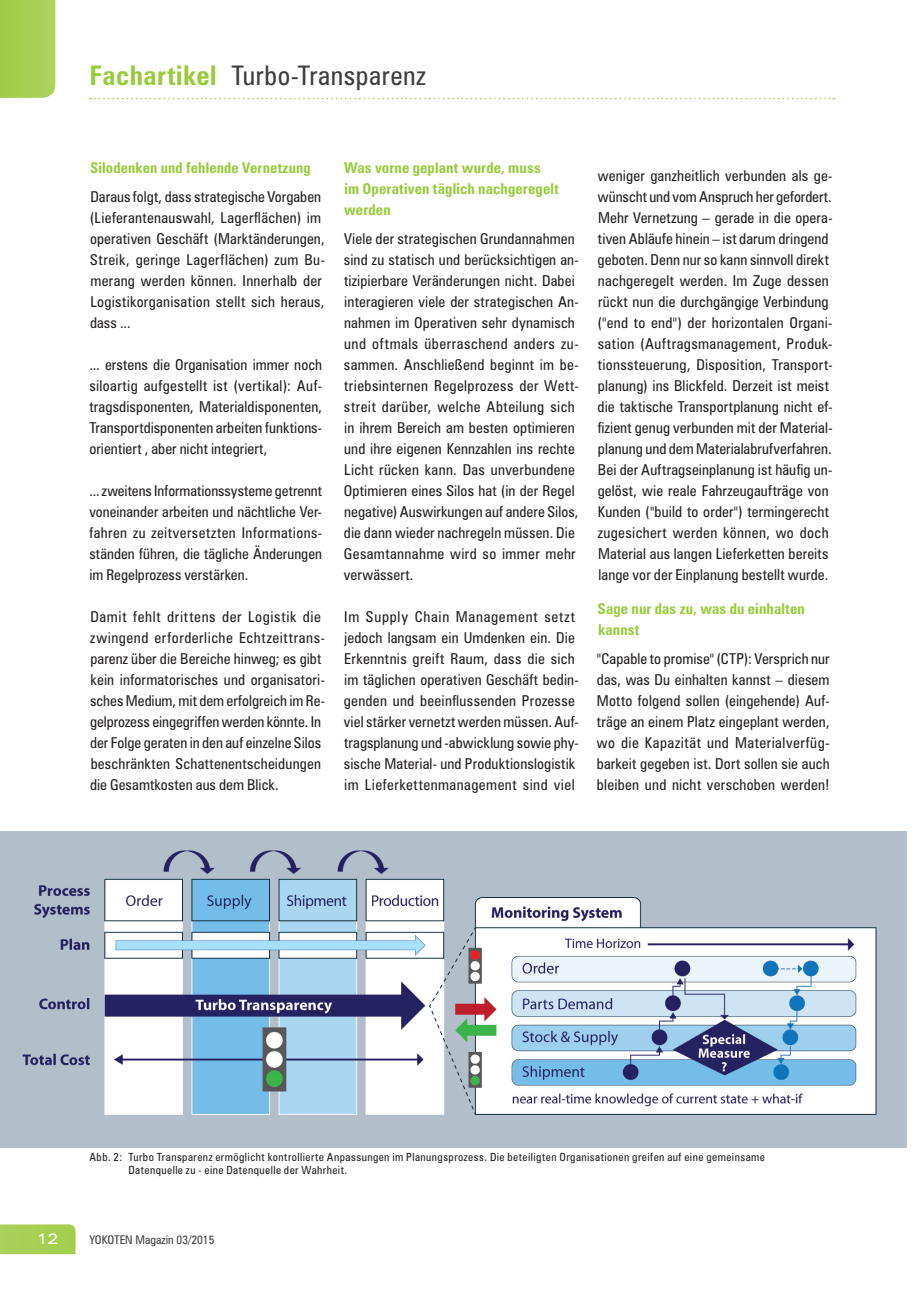
<style>
.page{position:relative;width:919px;height:1289px;background:#fff}
.page>*{position:absolute;margin:0;border:0;box-sizing:border-box;transform-origin:0 0}
.t1{font:condensed 27px "Zurich BT";letter-spacing:.02em;color:#3e3e3f}
.t2{font:condensed 15px/21px "Zurich BT";letter-spacing:.01em;color:#231f20}
.t3{font:700 condensed 15px/21px "Zurich BT";letter-spacing:.01em;color:#99ca3b}
.t4{font:expanded 15px "Zurich BT";color:#fff}
.t5{font:condensed 14.85px/21px "Zurich BT";letter-spacing:.005em;color:#231f20;text-align:justify}
.t6{font:700 condensed 14.85px "Zurich BT";letter-spacing:.01em;color:#99ca3b}
.t7{font:condensed 12px "Zurich BT";color:#3e3e3f}
.t8{font:condensed 11.25px/13.5px "Zurich BT";letter-spacing:.04em;color:#231f20}
.s1{font-weight:700;color:#99ca3b}
</style>
<div class="page">
<img style="left:0;top:831px;width:906px;height:316px">
<svg style="left:0;top:0;width:55px;height:98px;background:#a5cf53"></svg>
<svg style="left:90px;top:98px;width:744px;height:1px"></svg>
<div style="left:0;top:1224px;width:75px;height:30px;background:#a7d055"></div>
<h1 class="t1" style="left:89px;top:59px;width:338px"><span class="s1">Fachartikel</span> Turbo-Transparenz</h1>
<p class="t6" style="left:90px;top:159px;width:222px">Silodenken und fehlende Vernetzung</p>
<p class="t2" style="left:90px;top:186px;width:236px">Daraus folgt, dass strategische Vorgaben (Lieferantenauswahl, Lagerflächen) im operativen Geschäft (Marktänderungen, Streik, geringe Lagerflächen) zum Bu&shy;merang werden können. Innerhalb der Logistikorganisation stellt sich heraus, dass ...</p>
<p class="t2" style="left:89px;top:354px;width:234px;text-align:justify">... erstens die Organisation immer noch siloartig aufgestellt ist (vertikal): Auf&shy;tragsdisponenten, Materialdisponenten, Transportdisponenten arbeiten funktions&shy;orientiert , aber nicht integriert,</p>
<p class="t5" style="left:89px;top:480px;width:234px">... zweitens Informationssysteme getrennt voneinander arbeiten und nächtliche Ver&shy;fahren zu zeitversetzten Informations&shy;ständen führen, die tägliche Änderungen im Regelprozess verstärken.</p>
<p class="t2" style="left:90px;top:606px;width:236px">Damit fehlt drittens der Logistik die zwingend erforderliche Echtzeittrans&shy;parenz über die Bereiche hinweg; es gibt kein informatorisches und organisatori&shy;sches Medium, mit dem erfolgreich im Re&shy;gelprozess eingegriffen werden könnte. In der Folge geraten in den auf einzelne Silos beschränkten Schattenentscheidungen die Gesamtkosten aus dem Blick.</p>
<p class="t3" style="left:344px;top:157px;width:216px">Was vorne geplant wurde, muss im Operativen täglich nachgeregelt werden</p>
<p class="t2" style="left:344px;top:228px;width:236px">Viele der strategischen Grundannahmen sind zu statisch und berücksichtigen an&shy;tizipierbare Veränderungen nicht. Dabei interagieren viele der strategischen An&shy;nahmen im Operativen sehr dynamisch und oftmals überraschend anders zu&shy;sammen. Anschließend beginnt im be&shy;triebsinternen Regelprozess der Wett&shy;streit darüber, welche Abteilung sich in ihrem Bereich am besten optimieren und ihre eigenen Kennzahlen ins rechte Licht rücken kann. Das unverbundene Optimieren eines Silos hat (in der Regel negative) Auswirkungen auf andere Silos, die dann wieder nachregeln müssen. Die Gesamtannahme wird so immer mehr verwässert.</p>
<p class="t2" style="left:344px;top:606px;width:236px">Im Supply Chain Management setzt jedoch langsam ein Umdenken ein. Die Erkenntnis greift Raum, dass die sich im täglichen operativen Geschäft bedin&shy;genden und beeinflussenden Prozesse viel stärker vernetzt werden müssen. Auf&shy;tragsplanung und -abwicklung sowie phy&shy;sische Material- und Produktionslogistik im Lieferkettenmanagement sind viel</p>
<p class="t2" style="left:597px;top:165px;width:236px">weniger ganzheitlich verbunden als ge&shy;wünscht und vom Anspruch her gefordert.<br>Mehr Vernetzung – gerade in die opera&shy;tiven Abläufe hinein – ist darum dringend geboten. Denn nur so kann sinnvoll direkt nachgeregelt werden. Im Zuge dessen rückt nun die durchgängige Verbindung ("end to end") der horizontalen Organi&shy;sation (Auftragsmanagement, Produk&shy;tionssteuerung, Disposition, Transport&shy;planung) ins Blickfeld. Derzeit ist meist die taktische Transportplanung nicht ef&shy;fizient genug verbunden mit der Material&shy;planung und dem Materialabrufverfahren.<br>Bei der Auftragseinplanung ist häufig un&shy;gelöst, wie reale Fahrzeugaufträge von Kunden ("build to order") termingerecht zugesichert werden können, wo doch Material aus langen Lieferketten bereits lange vor der Einplanung bestellt wurde.</p>
<p class="t3" style="left:597px;top:598px;width:209px">Sage nur das zu, was du einhalten kannst</p>
<p class="t2" style="left:597px;top:648px;width:234px;text-align:justify">"Capable to promise" (CTP): Versprich nur das, was Du einhalten kannst – diesem Motto folgend sollen (eingehende) Auf&shy;träge an einem Platz eingeplant werden, wo die Kapazität und Materialverfüg&shy;barkeit gegeben ist. Dort sollen sie auch bleiben und nicht verschoben werden!</p>
<p class="t8" style="left:128px;top:1149px;width:638px;text-indent:-39px">Abb. 2: Turbo Transparenz ermöglicht kontrollierte Anpassungen im Planungsprozess. Die beteiligten Organisationen greifen auf eine gemeinsame<br>Datenquelle zu - eine Datenquelle der Wahrheit.</p>
<p class="t4" style="left:37px;top:1230px;width:23px">12</p>
<p class="t7" style="left:89px;top:1232px;width:127px">YOKOTEN Magazin 03/2015</p>
</div>
